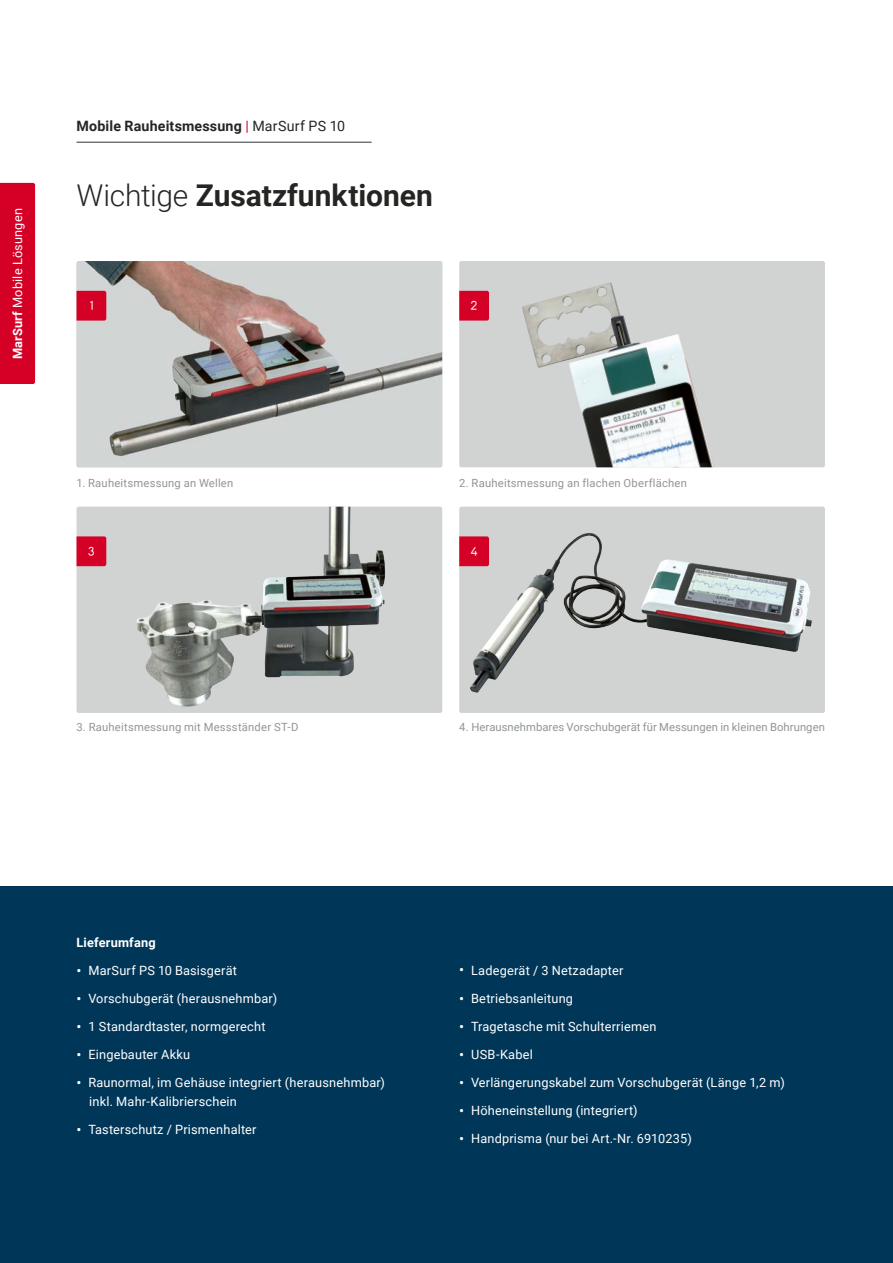
<style>
.page{position:relative;width:893px;height:1263px;background:#fff}
.page>*{position:absolute;margin:0;border:0;box-sizing:border-box;transform-origin:0 0}
.H2_20pt_Light{font:700 30px "Roboto";color:#252523}
.Dachzeile_9_5pt_Regu{font:700 14.25px "Roboto";letter-spacing:.01em;color:#252523}
.t1{font:12.75px/18.8px "Roboto";letter-spacing:.015em;color:#fff}
.BP1_Bulletpoints{font:700 12.75px "Roboto";letter-spacing:.015em;color:#fff}
.Bildnummer{font:12px "Mahr Numbers Regular";color:#fff}
.Bildunterschrift{font:11.25px "Roboto";letter-spacing:.015em;color:#919697}
.s1{font-weight:700}
.s2{font-weight:400;color:#d40026}
.s3{font-weight:400}
.s4{font-weight:300}
.s5{font-size:15px}
</style>
<div class="page">
<div style="left:0;top:183px;width:35px;height:201px;background:#d40026"></div>
<div style="left:0;top:886px;width:893px;height:377px;background:#003759"></div>
<img style="left:77px;top:261px;width:365px;height:206px">
<svg style="left:77px;top:507px;width:365px;height:206px;background:#c1c3c2"></svg>
<img style="left:136px;top:507px;width:192px;height:201px">
<div style="left:459px;top:507px;width:366px;height:206px;background:#d1d3d3;border-radius:2px"></div>
<img style="left:469px;top:534px;width:335px;height:159px">
<div style="left:459px;top:261px;width:366px;height:206px;background:#d1d3d3;border-radius:2px"></div>
<img style="left:522px;top:282px;width:192px;height:185px">
<svg style="left:77px;top:291px;width:29px;height:30px"></svg>
<svg style="left:77px;top:536px;width:29px;height:30px"></svg>
<svg style="left:459px;top:536px;width:30px;height:30px"></svg>
<svg style="left:459px;top:291px;width:30px;height:30px"></svg>
<hr style="left:77px;top:142px;width:295px;height:1px;background:#2e3536">
<p class="t1" style="left:8px;top:359px;width:153px;rotate:-90deg"><span class="s1">MarSurf</span> Mobile Lösungen</p>
<p class="Dachzeile_9_5pt_Regu" style="left:77px;top:116px;width:270px">Mobile Rauheitsmessung <span class="s2">|</span> <span class="s3">MarSurf PS 10</span></p>
<p class="H2_20pt_Light" style="left:77px;top:174px;width:358px"><span class="s4">Wichtige</span> Zusatzfunktionen</p>
<p class="Bildnummer" style="left:89px;top:301px;width:5px">1</p>
<p class="Bildnummer" style="left:471px;top:301px;width:8px">2</p>
<p class="Bildunterschrift" style="left:77px;top:475px;width:158px">1. Rauheitsmessung an Wellen</p>
<p class="Bildunterschrift" style="left:459px;top:475px;width:229px">2. Rauheitsmessung an flachen Oberflächen</p>
<p class="Bildnummer" style="left:88px;top:547px;width:8px">3</p>
<p class="Bildnummer" style="left:470px;top:547px;width:9px">4</p>
<p class="Bildunterschrift" style="left:77px;top:719px;width:223px">3. Rauheitsmessung mit Messständer ST-D</p>
<p class="Bildunterschrift" style="left:459px;top:719px;width:367px">4. Herausnehmbares Vorschubgerät für Messungen in kleinen Bohrungen</p>
<p class="BP1_Bulletpoints" style="left:77px;top:933px;width:81px">Lieferumfang</p>
<p class="t1" style="left:77px;top:960px;width:162px"><span class="s5">•</span> MarSurf PS 10 Basisgerät</p>
<p class="t1" style="left:77px;top:988px;width:202px"><span class="s5">•</span> Vorschubgerät (herausnehmbar)</p>
<p class="t1" style="left:77px;top:1017px;width:191px"><span class="s5">•</span> 1 Standardtaster, normgerecht</p>
<p class="t1" style="left:77px;top:1045px;width:115px"><span class="s5">•</span> Eingebauter Akku</p>
<p class="t1" style="left:89px;top:1073px;width:297px;text-indent:-13px"><span class="s5">•</span> Raunormal, im Gehäuse integriert (herausnehmbar) inkl. Mahr-Kalibrierschein</p>
<p class="t1" style="left:77px;top:1120px;width:181px"><span class="s5">•</span> Tasterschutz / Prismenhalter</p>
<p class="t1" style="left:459px;top:960px;width:166px"><span class="s5">•</span> Ladegerät / 3 Netzadapter</p>
<p class="t1" style="left:459px;top:988px;width:115px"><span class="s5">•</span> Betriebsanleitung</p>
<p class="t1" style="left:459px;top:1016px;width:199px"><span class="s5">•</span> Tragetasche mit Schulterriemen</p>
<p class="t1" style="left:459px;top:1044px;width:75px"><span class="s5">•</span> USB-Kabel</p>
<p class="t1" style="left:459px;top:1073px;width:327px"><span class="s5">•</span> Verlängerungskabel zum Vorschubgerät (Länge 1,2 m)</p>
<p class="t1" style="left:459px;top:1101px;width:180px"><span class="s5">•</span> Höheneinstellung (integriert)</p>
<p class="t1" style="left:459px;top:1129px;width:234px"><span class="s5">•</span> Handprisma (nur bei Art.-Nr. 6910235)</p>
</div>
